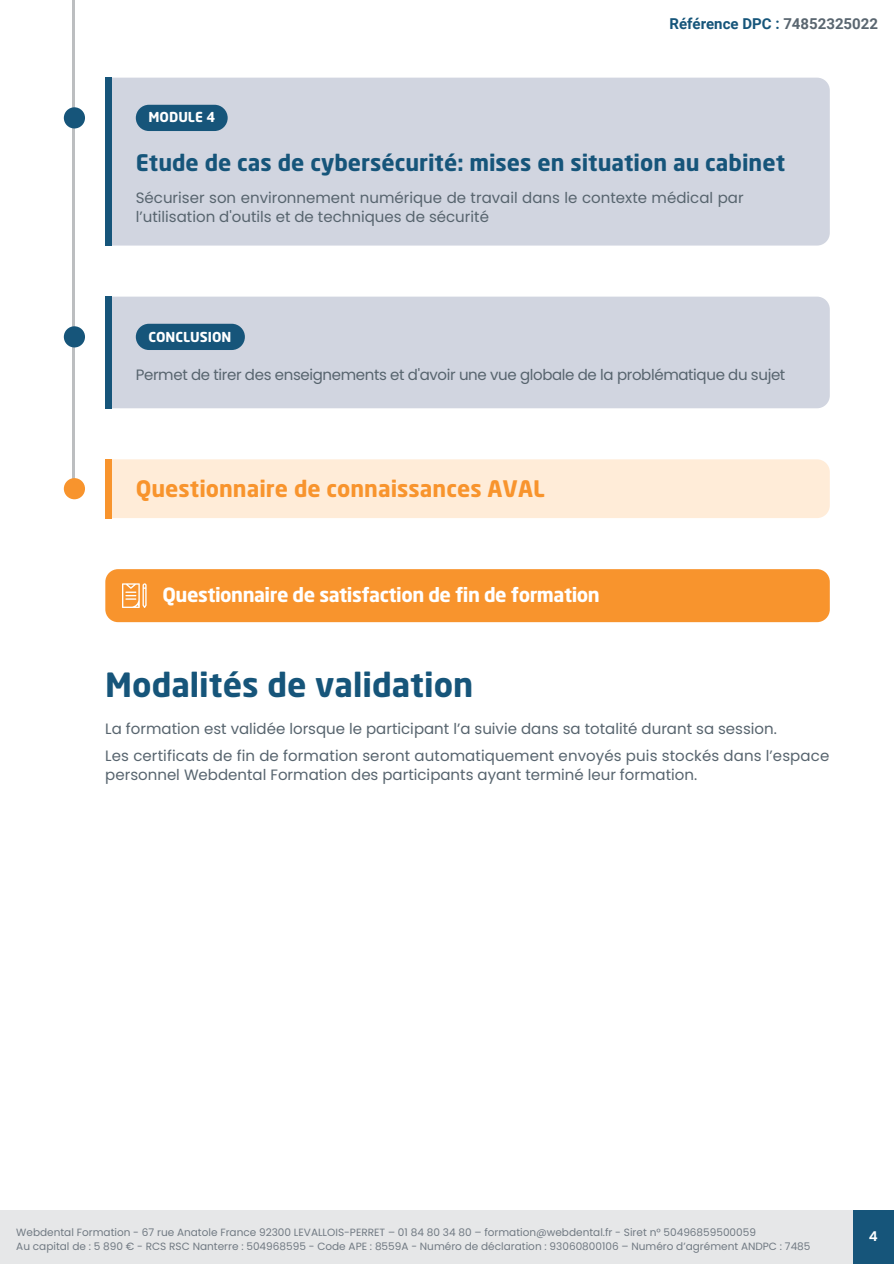
<style>
.page{position:relative;width:894px;height:1264px;background:#fff}
.page>*{position:absolute;margin:0;border:0;box-sizing:border-box;transform-origin:0 0}
.t1{font:700 33px "Neo Sans Std";color:#16557a}
.t2{font:700 22.5px "Neo Sans Std";color:#16557a}
.t3{font:700 22.5px "Neo Sans Std";color:#f8942d}
.t4{font:700 19.5px "Neo Sans Std";letter-spacing:-.025em;color:#fff}
.t5{font:15px/19.2px "Poppins";color:#57646e}
.t6{font:15px "Poppins";letter-spacing:-.025em;color:#57646e}
.t7{font:700 15px "Roboto";color:#16557a}
.t8{font:700 13.5px "Neo Sans Std";color:#fff}
.t9{font:600 13.5px "Poppins";color:#fff}
.t10{font:10.5px "Poppins";color:#717a83}
.s1{color:#5a6670}
</style>
<div class="page">
<hr style="left:73px;top:0;width:1px;height:488px;background:#bcbec0">
<div style="left:64px;top:326px;width:21px;height:21px;background:#16557a;border-radius:50%"></div>
<div style="left:64px;top:107px;width:21px;height:21px;background:#16557a;border-radius:50%"></div>
<div style="left:64px;top:478px;width:21px;height:21px;background:#f8942d;border-radius:50%"></div>
<div style="left:111px;top:459px;width:718px;height:59px;background:#ffecd8"></div>
<div style="left:105px;top:459px;width:6px;height:59px;background:#f8942d"></div>
<div style="left:111px;top:296px;width:718px;height:112px;background:#d1d5e0"></div>
<div style="left:105px;top:296px;width:6px;height:112px;background:#16557a"></div>
<div style="left:136px;top:324px;width:109px;height:26px;background:#16557a;border-radius:13px"></div>
<div style="left:111px;top:78px;width:718px;height:167px;background:#d1d5e0"></div>
<div style="left:105px;top:78px;width:6px;height:167px;background:#16557a"></div>
<div style="left:136px;top:105px;width:91px;height:26px;background:#16557a;border-radius:13px"></div>
<div style="left:105px;top:569px;width:724px;height:53px;background:#f8942d;border-radius:13px"></div>
<svg style="left:122px;top:583px;width:25px;height:25px"></svg>
<div style="left:0;top:1210px;width:893px;height:53px;background:#e6e7e8"></div>
<div style="left:853px;top:1210px;width:40px;height:53px;background:#16557a"></div>
<h2 class="t8" style="left:148px;top:112px;width:68px">MODULE 4</h2>
<p class="t7" style="left:669px;top:15px;width:210px">Référence DPC : <span class="s1">74852325022</span></p>
<p class="t2" style="left:136px;top:153px;width:650px">Etude de cas de cybersécurité: mises en situation au cabinet</p>
<h4 class="t5" style="left:136px;top:188px;width:609px">Sécuriser son environnement numérique de travail dans le contexte médical par l’utilisation d'outils et de techniques de sécurité</h4>
<h3 class="t8" style="left:148px;top:331px;width:84px">CONCLUSION</h3>
<h2 class="t6" style="left:136px;top:364px;width:651px">Permet de tirer des enseignements et d'avoir une vue globale de la problématique du sujet</h2>
<p class="t3" style="left:136px;top:479px;width:410px">Questionnaire de connaissances AVAL</p>
<h1 class="t4" style="left:162px;top:587px;width:439px">Questionnaire de satisfaction de fin de formation</h1>
<h6 class="t1" style="left:105px;top:671px;width:369px">Modalités de validation</h6>
<h6 class="t5" style="left:105px;top:715px;width:725px;line-height:27px">La formation est validée lorsque le participant l’a suivie dans sa totalité durant sa session.<br>Les certificats de fin de formation seront automatiquement envoyés puis stockés dans l’espace</h6>
<h6 class="t5" style="left:105px;top:765px;width:593px">personnel Webdental Formation des participants ayant terminé leur formation.</h6>
<h5 class="t10" style="left:16px;top:1225px;width:741px">Webdental Formation - 67 rue Anatole France 92300 LEVALLOIS-PERRET – 01 84 80 34 80 – formation@webdental.fr - Siret n° 50496859500059</h5>
<h4 class="t10" style="left:16px;top:1238px;width:795px">Au capital de : 5 890 € - RCS RSC Nanterre : 504968595 - Code APE : 8559A - Numéro de déclaration : 93060800106 – Numéro d’agrément ANDPC : 7485</h4>
<h6 class="t9" style="left:868px;top:1226px;width:10px">4</h6>
</div>
